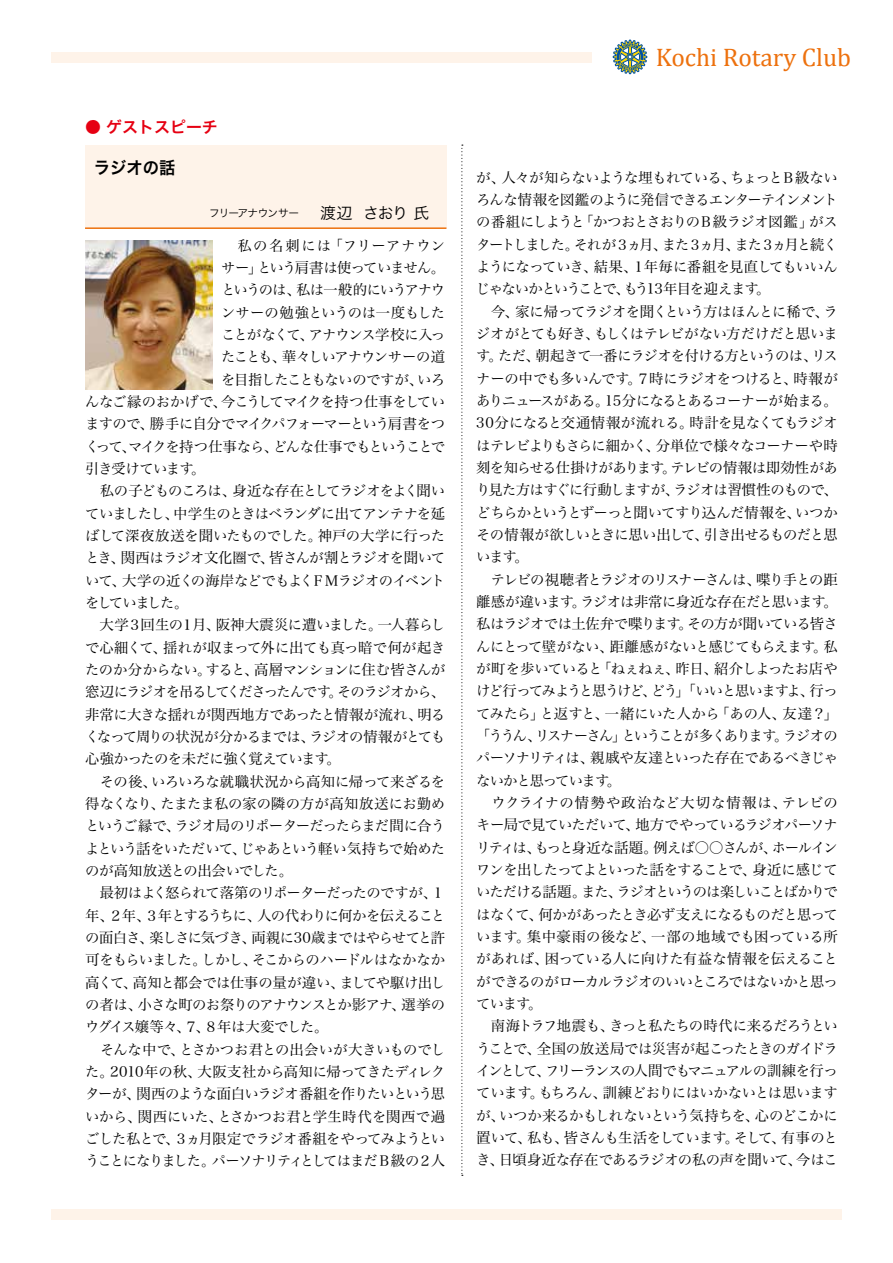
<style>
.page{position:relative;width:893px;height:1263px;background:#fff}
.page>*{position:absolute;margin:0;border:0;box-sizing:border-box;transform-origin:0 0}
.t1{font:25.5px "Cambria";color:#ed710e}
.t2{font:16.95px "Hira Kaku Pro W6";color:#000;scale:.96 1}
.t3{font:15.9px "Hira Kaku Pro W6";color:#e60012}
.t4{font:14.4px/22.4px "Hira Min Pro W3";letter-spacing:-.055em;color:#000}
.t5{font:14.4px "Hira Min Pro W3";letter-spacing:-.03em;color:#000}
.t6{font:14.4px "Hira Min Pro W3";letter-spacing:-.085em;color:#000}
.t7{font:14.4px "Hira Min Pro W3";letter-spacing:-.01em;color:#000}
.t8{font:14.4px "Hira Min Pro W3";letter-spacing:-.075em;color:#000}
.t9{font:14.4px "Hira Min Pro W3";letter-spacing:-.02em;color:#000}
.t10{font:14.4px "Hira Min Pro W3";letter-spacing:-.035em;color:#000}
.t11{font:14.4px "Hira Min Pro W3";letter-spacing:-.105em;color:#000}
.t12{font:14.4px "Hira Min Pro W3";letter-spacing:-.025em;color:#000}
.t13{font:14.4px "Hira Min Pro W3";letter-spacing:-.015em;color:#000}
.t14{font:14.4px "Hira Min Pro W3";letter-spacing:-.005em;color:#000}
.t15{font:14.4px "Hira Min Pro W3";letter-spacing:-.08em;color:#000}
.t16{font:14.4px "Hira Min Pro W3";letter-spacing:.07em;color:#000}
.t17{font:14.4px "Hira Min Pro W3";letter-spacing:-.125em;color:#000}
.t18{font:10.65px "Hira Kaku Pro W3";letter-spacing:-.06em;color:#000}
.s1{font-size:15.9px}
</style>
<div class="page">
<div style="left:51px;top:1209px;width:791px;height:10px;background:#fef3e9"></div>
<div style="left:51px;top:52px;width:540px;height:11px;background:#fef3e9"></div>
<svg style="left:613px;top:39px;width:35px;height:36px"></svg>
<div style="left:85px;top:146px;width:361px;height:82px;background:#fef3e9"></div>
<hr style="left:85px;top:227px;width:361px;height:2px;background:#ed710e">
<svg style="left:461px;top:145px;width:2px;height:1031px"></svg>
<img style="left:85px;top:240px;width:128px;height:149px">
<p class="t3" style="left:85px;top:113px;width:134px">● ゲストスピーチ</p>
<p class="t2" style="left:94px;top:152px;width:87px">ラジオの話</p>
<p class="t18" style="left:209px;top:203px;width:222px">フリーアナウンサー　　<span class="s1">渡辺 さおり 氏</span></p>
<p class="t16" style="left:221px;top:233px;width:226px">　私の名刺には「フリーアナウン</p>
<p class="t4" style="left:221px;top:255px;width:226px">サー」という肩書は使っていません。</p>
<p class="t8" style="left:221px;top:277px;width:226px">というのは、私は一般的にいうアナウ</p>
<p class="t9" style="left:221px;top:300px;width:226px">ンサーの勉強というのは一度もした</p>
<p class="t4" style="left:221px;top:322px;width:226px">ことがなくて、アナウンス学校に入っ</p>
<p class="t15" style="left:221px;top:344px;width:226px">たことも、華々しいアナウンサーの道</p>
<p class="t4" style="left:221px;top:367px;width:226px">を目指したこともないのですが、いろ</p>
<p class="t5" style="left:85px;top:389px;width:362px">んなご縁のおかげで、今こうしてマイクを持つ仕事をしてい</p>
<p class="t4" style="left:85px;top:411px;width:361px">ますので、勝手に自分でマイクパフォーマーという肩書をつ</p>
<p class="t6" style="left:85px;top:434px;width:362px">くって、マイクを持つ仕事なら、どんな仕事でもということで</p>
<p class="t4" style="left:85px;top:456px;width:122px">引き受けています。</p>
<p class="t4" style="left:85px;top:478px;width:362px">　私の子どものころは、身近な存在としてラジオをよく聞い</p>
<p class="t4" style="left:85px;top:501px;width:361px">ていましたし、中学生のときはベランダに出てアンテナを延</p>
<p class="t12" style="left:85px;top:523px;width:362px">ばして深夜放送を聞いたものでした。神戸の大学に行った</p>
<p class="t4" style="left:85px;top:545px;width:361px">とき、関西はラジオ文化圏で、皆さんが割とラジオを聞いて</p>
<p class="t4" style="left:85px;top:568px;width:361px">いて、大学の近くの海岸などでもよくＦＭラジオのイベント</p>
<p class="t17" style="left:85px;top:590px;width:105px">をしていました。</p>
<p class="t4" style="left:85px;top:612px;width:362px">　大学３回生の１月、阪神大震災に遭いました。一人暮らし</p>
<p class="t9" style="left:85px;top:635px;width:361px">で心細くて、揺れが収まって外に出ても真っ暗で何が起き</p>
<p class="t4" style="left:85px;top:657px;width:361px">たのか分からない。すると、高層マンションに住む皆さんが</p>
<p class="t6" style="left:85px;top:679px;width:362px">窓辺にラジオを吊るしてくださったんです。そのラジオから、</p>
<p class="t7" style="left:85px;top:702px;width:361px">非常に大きな揺れが関西地方であったと情報が流れ、明る</p>
<p class="t4" style="left:85px;top:724px;width:361px">くなって周りの状況が分かるまでは、ラジオの情報がとても</p>
<p class="t4" style="left:85px;top:746px;width:257px">心強かったのを未だに強く覚えています。</p>
<p class="t5" style="left:85px;top:769px;width:361px">　その後、いろいろな就職状況から高知に帰って来ざるを</p>
<p class="t13" style="left:85px;top:791px;width:361px">得なくなり、たまたま私の家の隣の方が高知放送にお勤め</p>
<p class="t4" style="left:85px;top:813px;width:362px">というご縁で、ラジオ局のリポーターだったらまだ間に合う</p>
<p class="t4" style="left:85px;top:836px;width:362px">よという話をいただいて、じゃあという軽い気持ちで始めた</p>
<p class="t5" style="left:85px;top:858px;width:209px">のが高知放送との出会いでした。</p>
<p class="t4" style="left:85px;top:880px;width:361px">　最初はよく怒られて落第のリポーターだったのですが、１</p>
<p class="t8" style="left:85px;top:903px;width:361px">年、２年、３年とするうちに、人の代わりに何かを伝えること</p>
<p class="t4" style="left:85px;top:925px;width:361px">の面白さ、楽しさに気づき、両親に30歳まではやらせてと許</p>
<p class="t4" style="left:85px;top:947px;width:362px">可をもらいました。しかし、そこからのハードルはなかなか</p>
<p class="t5" style="left:85px;top:970px;width:361px">高くて、高知と都会では仕事の量が違い、ましてや駆け出し</p>
<p class="t4" style="left:85px;top:992px;width:361px">の者は、小さな町のお祭りのアナウンスとか影アナ、選挙の</p>
<p class="t4" style="left:85px;top:1014px;width:245px">ウグイス嬢等々、７、８年は大変でした。</p>
<p class="t7" style="left:85px;top:1037px;width:361px">　そんな中で、とさかつお君との出会いが大きいものでし</p>
<p class="t10" style="left:85px;top:1059px;width:361px">た。2010年の秋、大阪支社から高知に帰ってきたディレク</p>
<p class="t4" style="left:85px;top:1081px;width:362px">ターが、関西のような面白いラジオ番組を作りたいという思</p>
<p class="t14" style="left:85px;top:1104px;width:362px">いから、関西にいた、とさかつお君と学生時代を関西で過</p>
<p class="t4" style="left:85px;top:1126px;width:361px">ごした私とで、３ヵ月限定でラジオ番組をやってみようとい</p>
<p class="t11" style="left:85px;top:1148px;width:361px">うことになりました。パーソナリティとしてはまだＢ級の２人</p>
<h1 class="t1" style="left:656px;top:42px;width:197px">Kochi Rotary Club</h1>
<p class="t4" style="left:476px;top:165px;width:363px">が、人々が知らないような埋もれている、ちょっとＢ級ないろんな情報を図鑑のように発信できるエンターテインメントの番組にしようと「かつおとさおりのＢ級ラジオ図鑑」がスタートしました。それが３ヵ月、また３ヵ月、また３ヵ月と続くようになっていき、結果、１年毎に番組を見直してもいいんじゃないかということで、もう13年目を迎えます。<br>　今、家に帰ってラジオを聞くという方はほんとに稀で、ラジオがとても好き、もしくはテレビがない方だけだと思います。ただ、朝起きて一番にラジオを付ける方というのは、リスナーの中でも多いんです。７時にラジオをつけると、時報がありニュースがある。15分になるとあるコーナーが始まる。<br>30分になると交通情報が流れる。時計を見なくてもラジオはテレビよりもさらに細かく、分単位で様々なコーナーや時刻を知らせる仕掛けがあります。テレビの情報は即効性があり見た方はすぐに行動しますが、ラジオは習慣性のもので、どちらかというとずーっと聞いてすり込んだ情報を、いつかその情報が欲しいときに思い出して、引き出せるものだと思います。<br>　テレビの視聴者とラジオのリスナーさんは、喋り手との距離感が違います。ラジオは非常に身近な存在だと思います。私はラジオでは土佐弁で喋ります。その方が聞いている皆さんにとって壁がない、距離感がないと感じてもらえます。私が町を歩いていると「ねぇねぇ、昨日、紹介しよったお店やけど行ってみようと思うけど、どう」「いいと思いますよ、行ってみたら」と返すと、一緒にいた人から「あの人、友達？」「ううん、リスナーさん」ということが多くあります。ラジオのパーソナリティは、親戚や友達といった存在であるべきじゃないかと思っています。<br>　ウクライナの情勢や政治など大切な情報は、テレビのキー局で見ていただいて、地方でやっているラジオパーソナリティは、もっと身近な話題。例えば○○さんが、ホールインワンを出したってよといった話をすることで、身近に感じていただける話題。また、ラジオというのは楽しいことばかりではなくて、何かがあったとき必ず支えになるものだと思っています。集中豪雨の後など、一部の地域でも困っている所があれば、困っている人に向けた有益な情報を伝えることができるのがローカルラジオのいいところではないかと思っています。<br>　南海トラフ地震も、きっと私たちの時代に来るだろうということで、全国の放送局では災害が起こったときのガイドラインとして、フリーランスの人間でもマニュアルの訓練を行っています。もちろん、訓練どおりにはいかないとは思いますが、いつか来るかもしれないという気持ちを、心のどこかに置いて、私も、皆さんも生活をしています。そして、有事のとき、日頃身近な存在であるラジオの私の声を聞いて、今はこ</p>
</div>
